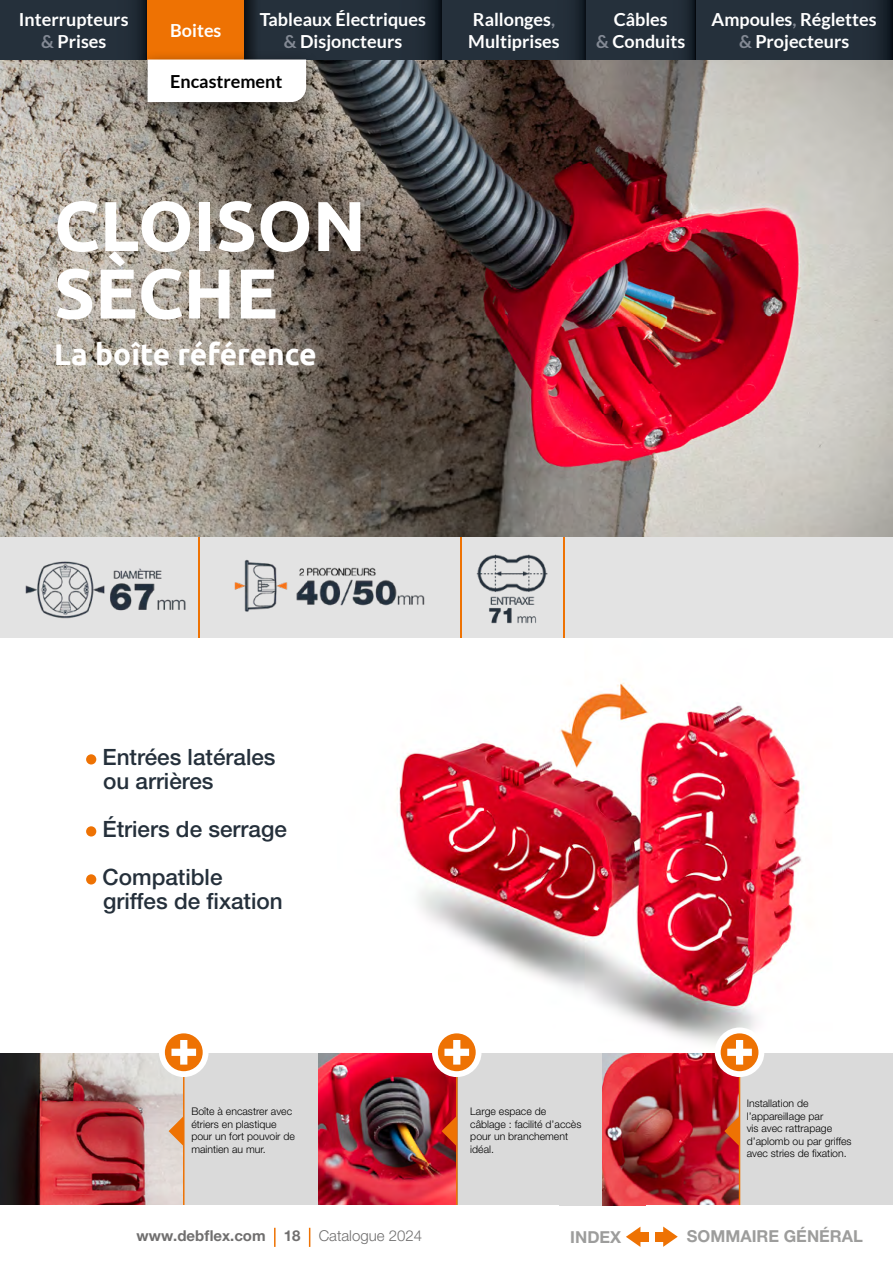
<style>
.page{position:relative;width:893px;height:1263px;background:#fff}
.page>*{position:absolute;margin:0;border:0;box-sizing:border-box;transform-origin:0 0}
.t1{font:700 70.5px/67.5px "Ubuntu";color:#fff}
.t2{font:700 30px "Ubuntu";color:#fff}
.t3{font:500 22.5px/24px "Helvetica Neue LT Pro";color:#25303b}
.t4{font:700 18px/21.6px "Lato";color:#fff;text-align:center}
.t5{font:700 18px "Lato";color:#000}
.t6{font:700 16.5px "Helvetica Neue LT Pro";color:#9d9d9c}
.t7{font:700 15px "Helvetica Neue LT Pro";color:#706f6f}
.t8{font:300 10.5px/12.6px "Helvetica Neue LT Pro";color:#000}
.s1{color:#838994}
.s2{font-weight:300}
</style>
<div class="page">
<img style="left:0;top:60px;width:893px;height:477px">
<div style="left:0;top:1053px;width:893px;height:156px;background:#dadada"></div>
<img style="left:0;top:1053px;width:159px;height:153px">
<img style="left:602px;top:1067px;width:113px;height:139px">
<img style="left:319px;top:1053px;width:113px;height:153px">
<img style="left:337px;top:682px;width:467px;height:385px">
<div style="left:0;top:537px;width:893px;height:101px;background:#e3e3e3"></div>
<hr style="left:198px;top:537px;width:2px;height:101px;background:#ee7203">
<hr style="left:563px;top:537px;width:1px;height:101px;background:#ee7203">
<hr style="left:460px;top:537px;width:2px;height:101px;background:#ee7203">
<img style="left:25px;top:561px;width:161px;height:58px">
<img style="left:476px;top:554px;width:72px;height:70px">
<img style="left:234px;top:559px;width:191px;height:53px">
<svg style="left:159px;top:1033px;width:50px;height:173px"></svg>
<svg style="left:432px;top:1027px;width:50px;height:179px"></svg>
<svg style="left:715px;top:1027px;width:49px;height:179px"></svg>
<div style="left:86px;top:754px;width:10px;height:10px;background:#ee7203;border-radius:50%"></div>
<div style="left:86px;top:826px;width:10px;height:10px;background:#ee7203;border-radius:50%"></div>
<div style="left:86px;top:874px;width:10px;height:10px;background:#ee7203;border-radius:50%"></div>
<svg style="left:695px;top:0;width:198px;height:60px;background:#232d38"></svg>
<div style="left:442px;top:0;width:144px;height:60px;background:#25303b"></div>
<div style="left:0;top:0;width:148px;height:60px;background:#25303b"></div>
<div style="left:586px;top:0;width:109px;height:60px;background:#25303b"></div>
<svg style="left:261px;top:0;width:181px;height:60px;background:#232d38"></svg>
<div style="left:148px;top:0;width:96px;height:60px;background:#ee7203"></div>
<svg style="left:244px;top:0;width:17px;height:50px"></svg>
<div style="left:134px;top:50px;width:187px;height:70px;background:#000;opacity:.5"></div>
<svg style="left:148px;top:60px;width:158px;height:42px"></svg>
<div style="left:0;top:1206px;width:559px;height:57px;background:#fff"></div>
<svg style="left:274px;top:1228px;width:2px;height:19px"></svg>
<svg style="left:309px;top:1228px;width:1px;height:19px"></svg>
<div style="left:646px;top:1206px;width:247px;height:57px;background:#fff"></div>
<svg style="left:663px;top:1226px;width:15px;height:21px"></svg>
<div style="left:655px;top:1232px;width:10px;height:9px;background:#ee7203"></div>
<div style="left:557px;top:1206px;width:91px;height:57px;background:#fff"></div>
<svg style="left:626px;top:1227px;width:14px;height:20px"></svg>
<div style="left:639px;top:1232px;width:9px;height:9px;background:#ee7203"></div>
<h3 class="t4" style="left:260px;top:9px;width:168px">Tableaux Électriques <span class="s1">&amp;</span> Disjoncteurs</h3>
<h3 class="t4" style="left:19px;top:9px;width:111px">Interrupteurs <span class="s1">&amp;</span> Prises</h3>
<h3 class="t4" style="left:596px;top:9px;width:91px">Câbles<br><span class="s1">&amp;</span> Conduits</h3>
<h3 class="t4" style="left:468px;top:9px;width:93px;text-align:left">Rallonges<span class="s1">,<br></span>Multiprises</h3>
<h3 class="t4" style="left:170px;top:19px;width:53px">Boites</h3>
<h3 class="t5" style="left:170px;top:71px;width:114px">Encastrement</h3>
<h3 class="t4" style="left:712px;top:9px;width:167px">Ampoules<span class="s1">,</span> Réglettes <span class="s1">&amp;</span> Projecteurs</h3>
<h1 class="t1" style="left:54px;top:191px;width:313px">CLOISON<br>SÈCHE</h1>
<h2 class="t2" style="left:54px;top:336px;width:264px">La boîte référence</h2>
<h3 class="t3" style="left:103px;top:744px;width:175px">Entrées latérales ou arrières</h3>
<h3 class="t3" style="left:103px;top:804px;width:186px;line-height:48px">Étriers de serrage<br>Compatible</h3>
<h3 class="t3" style="left:103px;top:888px;width:181px">griffes de fixation</h3>
<p class="t8" style="left:191px;top:1105px;width:105px">Boîte à encastrer avec étriers en plastique pour un fort pouvoir de maintien au mur.</p>
<p class="t8" style="left:470px;top:1105px;width:113px">Large espace de câblage : facilité d’accès pour un branchement idéal.</p>
<p class="t8" style="left:747px;top:1097px;width:106px">Installation de l’appareillage par<br>vis avec rattrapage d’aplomb ou par griffes avec stries de fixation.</p>
<h3 class="t7" style="left:137px;top:1226px;width:287px">www.debflex.com 18 <span class="s2">Catalogue 2024</span></h3>
<h3 class="t6" style="left:570px;top:1226px;width:53px">INDEX</h3>
<h3 class="t6" style="left:687px;top:1226px;width:177px">SOMMAIRE GÉNÉRAL</h3>
</div>
